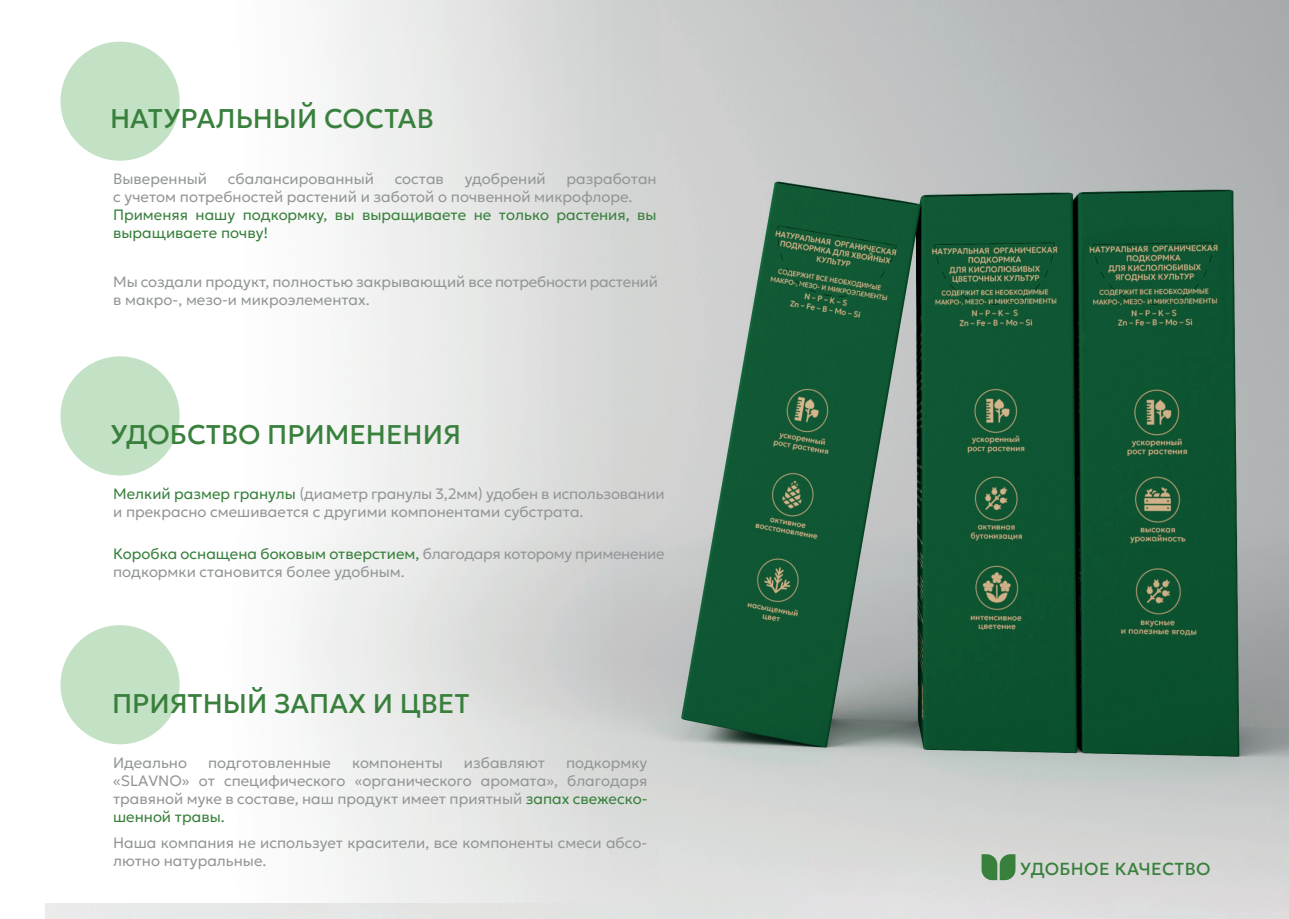
<style>
.page{position:relative;width:1289px;height:919px;background:#fff}
.page>*{position:absolute;margin:0;border:0;box-sizing:border-box;transform-origin:0 0}
.t1{font:27px "Geologica Cursive";color:#38803c}
.t2{font:17.4px "Geologica Cursive";letter-spacing:.02em;color:#38803c}
.t3{font:300 15px/18px "Geologica";color:#939697}
.t4{font:300 15px/18px "Geologica";color:#38803c}
.s1{color:#38803c}
</style>
<div class="page">
<img style="left:45px;top:0;width:1243px;height:918px">
<img style="left:45px;top:0;width:613px;height:902px">
<div style="left:60px;top:42px;width:120px;height:119px;background:#c3e1c5;border-radius:50%"></div>
<svg style="left:981px;top:854px;width:34px;height:26px"></svg>
<div style="left:60px;top:356px;width:120px;height:119px;background:#c3e1c5;border-radius:50%"></div>
<div style="left:60px;top:625px;width:120px;height:119px;background:#c3e1c5;border-radius:50%"></div>
<h1 class="t1" style="left:110px;top:95px;width:325px">НАТУРАЛЬНЫЙ СОСТАВ</h1>
<p class="t3" style="left:113px;top:169px;width:95px">Выверенный</p>
<p class="t3" style="left:228px;top:169px;width:147px">сбалансированный</p>
<p class="t3" style="left:395px;top:169px;width:51px">состав</p>
<p class="t3" style="left:465px;top:169px;width:82px">удобрений</p>
<p class="t3" style="left:113px;top:169px;width:545px;text-indent:453px">разработан с учетом потребностей растений и заботой о почвенной микрофлоре.</p>
<p class="t4" style="left:113px;top:205px;width:545px">Применяя нашу подкормку, вы выращиваете не только растения, вы выращиваете почву!</p>
<p class="t3" style="left:113px;top:271px;width:546px">Мы создали продукт, полностью закрывающий все потребности растений в макро-, мезо-и микроэлементах.</p>
<h1 class="t1" style="left:110px;top:411px;width:352px">УДОБСТВО ПРИМЕНЕНИЯ</h1>
<p class="t3" style="left:113px;top:484px;width:553px"><span class="s1">Мелкий размер гранулы</span> (диаметр гранулы 3,2мм) удобен в использовании и прекрасно смешивается с другими компонентами субстрата.</p>
<p class="t3" style="left:113px;top:543px;width:553px"><span class="s1">Коробка оснащена боковым отверстием,</span> благодаря которому применение подкормки становится более удобным.</p>
<h1 class="t1" style="left:112px;top:680px;width:359px">ПРИЯТНЫЙ ЗАПАХ И ЦВЕТ</h1>
<p class="t3" style="left:113px;top:752px;width:75px">Идеально</p>
<p class="t3" style="left:208px;top:752px;width:124px">подготовленные</p>
<p class="t3" style="left:352px;top:752px;width:92px">компоненты</p>
<p class="t3" style="left:464px;top:752px;width:83px">избавляют</p>
<p class="t3" style="left:113px;top:752px;width:536px;text-align:justify;text-indent:453px">подкормку «SLAVNO» от специфического «органического аромата», благодаря травяной муке в составе, наш продукт имеет приятный <span class="s1">запах свежеско&shy;шенной травы.</span></p>
<p class="t3" style="left:113px;top:832px;width:535px">Наша компания не использует красители, все компоненты смеси абсо&shy;лютно натуральные.</p>
<p class="t2" style="left:1019px;top:853px;width:192px">УДОБНОЕ КАЧЕСТВО</p>
</div>
